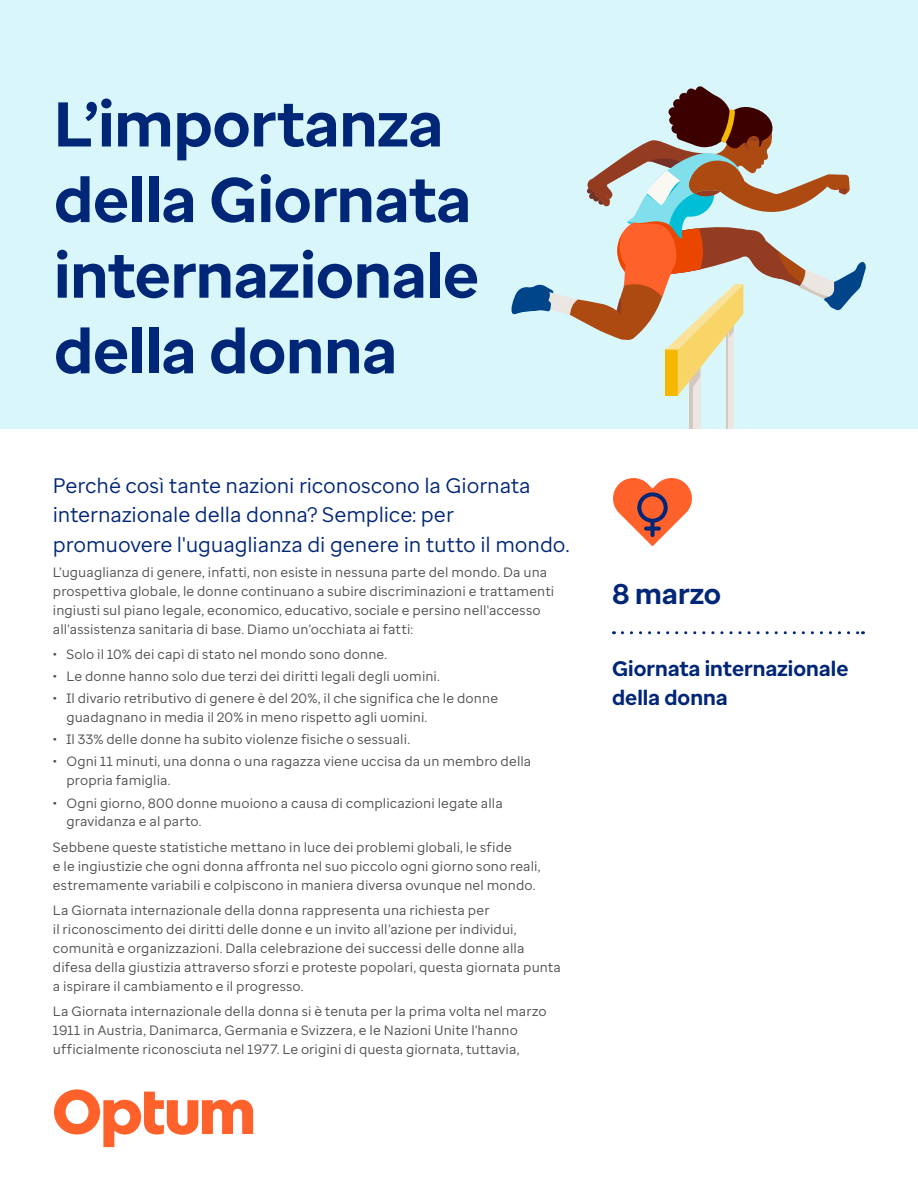
<style>
.page{position:relative;width:918px;height:1188px;background:#fff}
.page>*{position:absolute;margin:0;border:0;box-sizing:border-box;transform-origin:0 0}
.Headline{font:700 63px/75.6px "Enterprise Sans";letter-spacing:-.005em;color:#002677}
.t1{font:700 28.5px "Enterprise Sans";letter-spacing:.005em;color:#002677}
.Intro{font:21px/29.4px "Enterprise Sans";letter-spacing:-.005em;color:#002677}
.t2{font:700 21px/29.4px "Enterprise Sans";letter-spacing:.005em;color:#002677}
.Body{font:13.5px/18.9px "Enterprise Sans";letter-spacing:.01em;color:#4b4d4f}
</style>
<div class="page">
<div style="left:0;top:0;width:918px;height:429px;background:#d9f6fa"></div>
<svg style="left:622px;top:631px;width:241px;height:3px"></svg>
<hr style="left:689px;top:360px;width:4px;height:69px;background:#d2c8be">
<div style="left:693px;top:360px;width:7px;height:69px;background:#ebe6e1"></div>
<hr style="left:726px;top:314px;width:3px;height:115px;background:#d2c8be">
<div style="left:729px;top:314px;width:5px;height:115px;background:#ebe6e1"></div>
<svg style="left:511px;top:86px;width:355px;height:310px"></svg>
<svg style="left:613px;top:478px;width:79px;height:68px"></svg>
<svg style="left:54px;top:1089px;width:199px;height:58px"></svg>
<p class="Headline" style="left:54px;top:87px;width:427px">L’importanza della Giornata internazionale della donna</p>
<p class="Intro" style="left:53px;top:471px;width:518px">Perché così tante nazioni riconoscono la Giornata internazionale della donna? Semplice: per promuovere l'uguaglianza di genere in tutto il mondo.</p>
<p class="Body" style="left:53px;top:563px;width:503px">L’uguaglianza di genere, infatti, non esiste in nessuna parte del mondo. Da una prospettiva globale, le donne continuano a subire discriminazioni e trattamenti ingiusti sul piano legale, economico, educativo, sociale e persino nell'accesso all'assistenza sanitaria di base. Diamo un’occhiata ai fatti:</p>
<p class="Body" style="left:53px;top:645px;width:336px">• Solo il 10% dei capi di stato nel mondo sono donne.</p>
<p class="Body" style="left:53px;top:667px;width:389px">• Le donne hanno solo due terzi dei diritti legali degli uomini.</p>
<p class="Body" style="left:66px;top:689px;width:433px;text-indent:-14px">• Il divario retributivo di genere è del 20%, il che significa che le donne guadagnano in media il 20% in meno rispetto agli uomini.</p>
<p class="Body" style="left:53px;top:730px;width:359px">• Il 33% delle donne ha subito violenze fisiche o sessuali.</p>
<p class="Body" style="left:66px;top:752px;width:466px;text-indent:-14px">• Ogni 11 minuti, una donna o una ragazza viene uccisa da un membro della propria famiglia.</p>
<p class="Body" style="left:66px;top:793px;width:438px;text-indent:-14px">• Ogni giorno, 800 donne muoiono a causa di complicazioni legate alla gravidanza e al parto.</p>
<p class="Body" style="left:53px;top:837px;width:489px">Sebbene queste statistiche mettano in luce dei problemi globali, le sfide<br>e le ingiustizie che ogni donna affronta nel suo piccolo ogni giorno sono reali, estremamente variabili e colpiscono in maniera diversa ovunque nel mondo.</p>
<p class="Body" style="left:53px;top:901px;width:510px">La Giornata internazionale della donna rappresenta una richiesta per<br>il riconoscimento dei diritti delle donne e un invito all’azione per individui, comunità e organizzazioni. Dalla celebrazione dei successi delle donne alla difesa della giustizia attraverso sforzi e proteste popolari, questa giornata punta a ispirare il cambiamento e il progresso.</p>
<p class="Body" style="left:53px;top:1002px;width:495px">La Giornata internazionale della donna si è tenuta per la prima volta nel marzo<br>1911 in Austria, Danimarca, Germania e Svizzera, e le Nazioni Unite l'hanno ufficialmente riconosciuta nel 1977. Le origini di questa giornata, tuttavia,</p>
<p class="t1" style="left:612px;top:576px;width:111px">8 marzo</p>
<p class="t2" style="left:612px;top:654px;width:238px">Giornata internazionale della donna</p>
</div>
